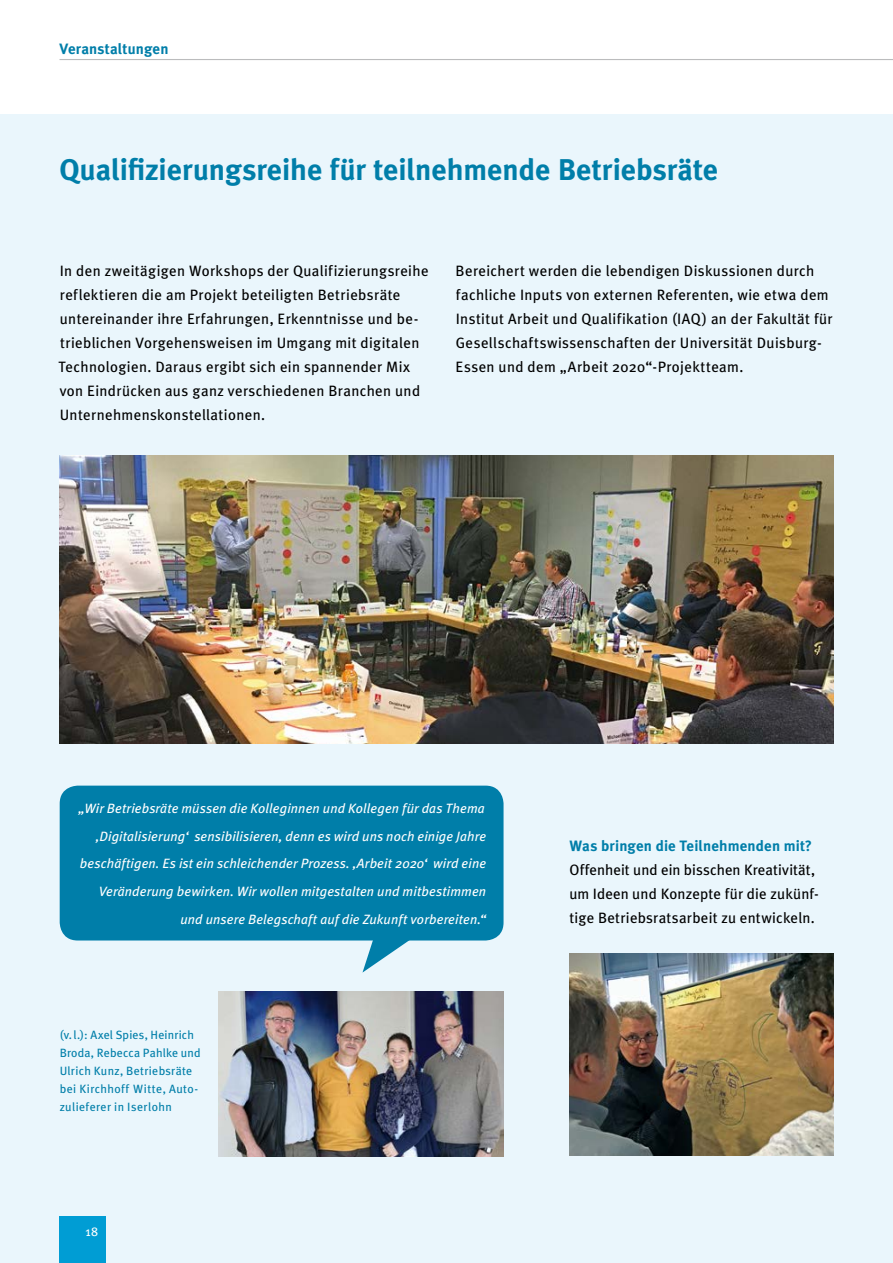
<style>
.page{position:relative;width:893px;height:1263px;background:#fff}
.page>*{position:absolute;margin:0;border:0;box-sizing:border-box;transform-origin:0 0}
.t1{font:700 30px "Meta Plus";color:#007ea9}
.t2{font:15px/24px "Meta Plus";letter-spacing:.02em;color:#000}
.t3{font:700 15px "Meta Plus";letter-spacing:.01em;color:#007ea9}
.t4{font:italic 13.5px/27.6px "Meta Plus";letter-spacing:.01em;color:#fff;text-align:right}
.t5{font:12.75px "Meta Plus";color:#fff}
.t6{font:12px/18px "Meta Plus";letter-spacing:.025em;color:#007ea9}
</style>
<div class="page">
<div style="left:0;top:115px;width:893px;height:1148px;background:#eaf6fc"></div>
<div style="left:60px;top:1216px;width:46px;height:47px;background:#009dd4"></div>
<hr style="left:60px;top:59px;width:833px;height:1px;background:#bbbcbd">
<div style="left:60px;top:786px;width:444px;height:154px;background:#007ea9;border-radius:18px"></div>
<img style="left:219px;top:992px;width:285px;height:164px">
<svg style="left:362px;top:940px;width:49px;height:32px"></svg>
<img style="left:60px;top:456px;width:773px;height:288px">
<img style="left:569px;top:954px;width:264px;height:202px">
<p class="t3" style="left:60px;top:40px;width:111px">Veranstaltungen</p>
<h1 class="t1" style="left:60px;top:152px;width:660px">Qualifizierungsreihe für teilnehmende Betriebsräte</h1>
<p class="t2" style="left:59px;top:258px;width:372px">In den zweitägigen Workshops der Qualifizierungsreihe reflektieren die am Projekt beteiligten Betriebsräte untereinander ihre Erfahrungen, Erkenntnisse und be&shy;trieblichen Vorgehensweisen im Umgang mit digitalen Technologien. Daraus ergibt sich ein spannender Mix von Eindrücken aus ganz verschiedenen Branchen und Unternehmenskonstellationen.</p>
<p class="t2" style="left:456px;top:258px;width:379px">Bereichert werden die lebendigen Diskussionen durch fachliche Inputs von externen Referenten, wie etwa dem Institut Arbeit und Qualifikation (IAQ) an der Fakultät für Gesellschaftswissenschaften der Universität Duisburg-Essen und dem „Arbeit 2020“-Projektteam.</p>
<p class="t4" style="left:78px;top:795px;width:409px">„Wir Betriebsräte müssen die Kolleginnen und Kollegen für das Thema ‚Digitalisierung‘ sensibilisieren, denn es wird uns noch einige Jahre beschäftigen. Es ist ein schleichender Prozess. ‚Arbeit 2020‘ wird eine Veränderung bewirken. Wir wollen mitgestalten und mitbestimmen und unsere Belegschaft auf die Zukunft vorbereiten.“</p>
<p class="t6" style="left:60px;top:1025px;width:142px">(v.l.): Axel Spies, Heinrich<br>Broda, Rebecca Pahlke und<br>Ulrich Kunz, Betriebsräte bei Kirchhoff Witte, Auto&shy;zulieferer in Iserlohn</p>
<p class="t5" style="left:86px;top:1224px;width:14px">18</p>
<p class="t3" style="left:569px;top:837px;width:244px">Was bringen die Teilnehmenden mit?</p>
<p class="t2" style="left:569px;top:858px;width:249px">Offenheit und ein bisschen Kreativität, um Ideen und Konzepte für die zukünf&shy;tige Betriebsratsarbeit zu entwickeln.</p>
</div>
